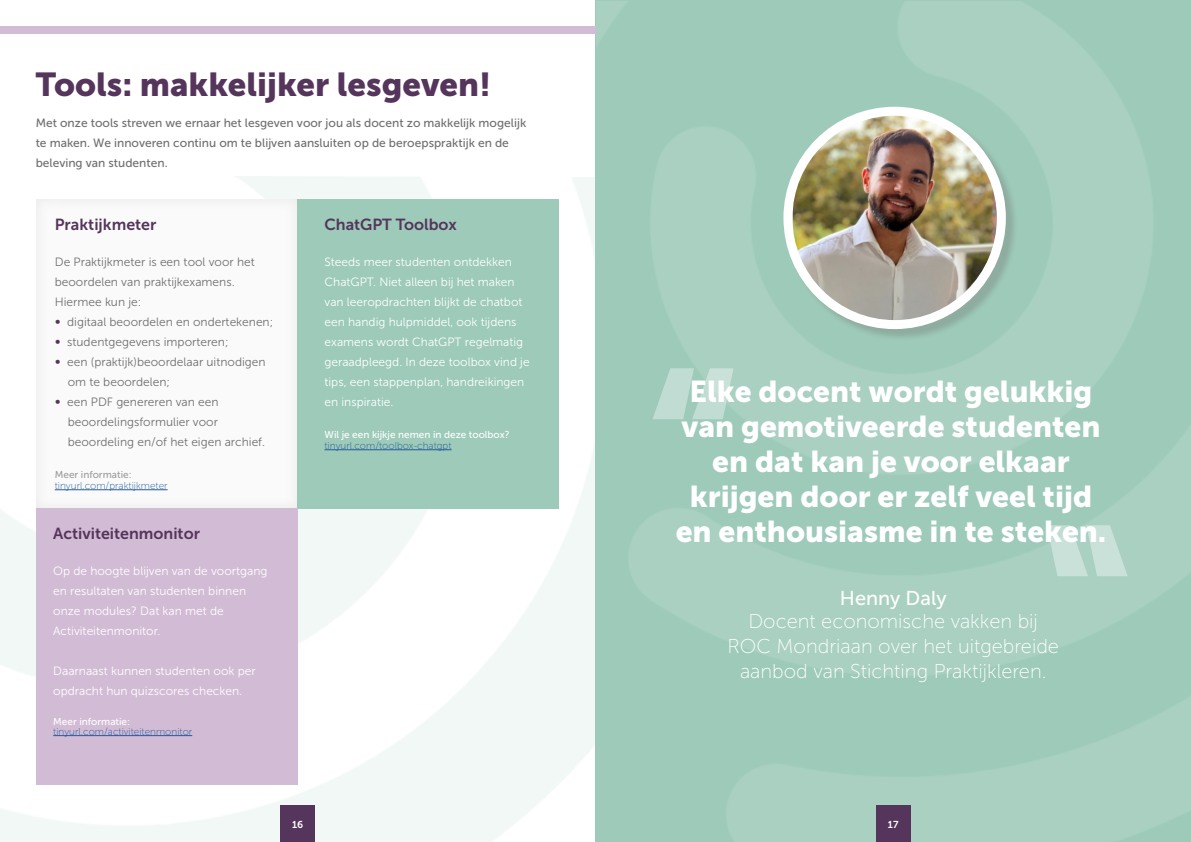
<style>
.page{position:relative;width:1191px;height:842px;background:#fff}
.page>*{position:absolute;margin:0;border:0;box-sizing:border-box;transform-origin:0 0}
.t1{font:200px "Museo Sans 900";color:#fff}
.t2{font:33px "Museo Sans 900";color:#55355b}
.t3{font:30px/35px "Museo Sans 900";color:#fff;text-align:center}
.t4{font:20px/25px "Museo Sans 100";color:#fff;text-align:center}
.t5{font:20px "Museo Sans 500";color:#fff}
.t6{font:16px "Museo Sans 700";color:#55355b}
.t7{font:12px/20px "Museo Sans 300";color:#fff}
.t8{font:12px "Museo Sans 300";color:#706f6f}
.t9{font:12px/20px "Museo Sans 500";color:#706f6f}
.t10{font:10px "Museo Sans 100";color:#275b9b}
.t11{font:10px "Museo Sans 500";color:#fff}
.t12{font:10px "Museo Sans 500";color:#9d9d9c}
.t13{font:10px "Museo Sans 700";color:#fff}
.s1{color:#55355b}
</style>
<div class="page">
<img style="left:0;top:175px;width:596px;height:667px">
<img style="left:596px;top:1px;width:595px;height:841px">
<div style="left:785px;top:108px;width:233px;height:233px;background:#706f6f;opacity:.33"></div>
<img style="left:792px;top:111px;width:209px;height:212px">
<div style="left:783px;top:107px;width:222px;height:222px;border:9px solid #fff;border-radius:50%"></div>
<div style="left:27px;top:191px;width:280px;height:317px;background:#fafafb"></div>
<hr style="left:55px;top:489px;width:113px;height:1px;background:#275b9b">
<div style="left:297px;top:199px;width:262px;height:309px;background:#9dcab9"></div>
<hr style="left:324px;top:449px;width:127px;height:1px;background:#275b9b">
<div style="left:36px;top:508px;width:262px;height:276px;background:#d2bbd5"></div>
<hr style="left:53px;top:735px;width:139px;height:1px;background:#275b9b">
<div style="left:0;top:27px;width:595px;height:7px;background:#d2bbd5"></div>
<div style="left:280px;top:806px;width:34px;height:36px;background:#55355b"></div>
<div style="left:281px;top:806px;width:34px;height:36px;background:#55355b"></div>
<div style="left:876px;top:806px;width:34px;height:36px;background:#55355b"></div>
<svg style="left:1046px;top:525px;width:81px;height:51px;background:#a7cfc0"></svg>
<h2 class="t2" style="left:36px;top:65px;width:457px">Tools: makkelijker lesgeven!</h2>
<p class="t9" style="left:36px;top:112px;width:492px">Met onze tools streven we ernaar het lesgeven voor jou als docent zo makkelijk mogelijk te maken. We innoveren continu om te blijven aansluiten op de beroepspraktijk en de beleving van studenten.</p>
<h3 class="t6" style="left:55px;top:215px;width:103px">Praktijkmeter</h3>
<p class="t8" style="left:55px;top:255px;width:201px">De Praktijkmeter is een tool voor het</p>
<p class="t8" style="left:55px;top:275px;width:181px">beoordelen van praktijkexamens.</p>
<p class="t8" style="left:55px;top:295px;width:88px">Hiermee kun je:</p>
<p class="t8" style="left:55px;top:315px;width:220px"><span class="s1">∞</span> digitaal beoordelen en ondertekenen;</p>
<p class="t8" style="left:55px;top:335px;width:175px"><span class="s1">∞</span> studentgegevens importeren;</p>
<p class="t8" style="left:55px;top:355px;width:212px"><span class="s1">∞</span> een (praktijk)beoordelaar uitnodigen</p>
<p class="t8" style="left:68px;top:375px;width:104px">om te beoordelen;</p>
<p class="t8" style="left:55px;top:395px;width:165px"><span class="s1">∞</span> een PDF genereren van een</p>
<p class="t8" style="left:68px;top:415px;width:152px">beoordelingsformulier voor</p>
<p class="t8" style="left:68px;top:435px;width:199px">beoordeling en/of het eigen archief.</p>
<p class="t12" style="left:55px;top:469px;width:78px">Meer informatie:</p>
<p class="t10" style="left:55px;top:480px;width:114px">tinyurl.com/praktijkmeter</p>
<h3 class="t6" style="left:53px;top:524px;width:148px">Activiteitenmonitor</h3>
<p class="t7" style="left:53px;top:560px;width:216px">Op de hoogte blijven van de voortgang en resultaten van studenten binnen onze modules? Dat kan met de<br>Activiteitenmonitor.</p>
<p class="t7" style="left:53px;top:660px;width:204px">Daarnaast kunnen studenten ook per opdracht hun quizscores checken.</p>
<p class="t11" style="left:53px;top:716px;width:78px">Meer informatie:</p>
<p class="t10" style="left:53px;top:726px;width:140px">tinyurl.com/activiteitenmonitor</p>
<h3 class="t6" style="left:324px;top:215px;width:134px">ChatGPT Toolbox</h3>
<p class="t7" style="left:324px;top:252px;width:207px">Steeds meer studenten ontdekken ChatGPT. Niet alleen bij het maken van leeropdrachten blijkt de chatbot een handig hulpmiddel, ook tijdens examens wordt ChatGPT regelmatig geraadpleegd. In deze toolbox vind je tips, een stappenplan, handreikingen en inspiratie.</p>
<p class="t11" style="left:324px;top:429px;width:187px">Wil je een kijkje nemen in deze toolbox?</p>
<p class="t10" style="left:324px;top:440px;width:128px">tinyurl.com/toolbox-chatgpt</p>
<h1 class="t1" style="left:646px;top:331px;width:93px">“</h1>
<h3 class="t3" style="left:675px;top:374px;width:432px">Elke docent wordt gelukkig van gemotiveerde studenten en dat kan je voor elkaar krijgen door er zelf veel tijd en enthousiasme in te steken.</h3>
<h3 class="t5" style="left:840px;top:587px;width:108px">Henny Daly</h3>
<h3 class="t4" style="left:727px;top:609px;width:333px">Docent economische vakken bij<br>ROC Mondriaan over het uitgebreide aanbod van Stichting Praktijkleren.</h3>
<p class="t13" style="left:292px;top:819px;width:13px">16</p>
<p class="t13" style="left:888px;top:819px;width:12px">17</p>
<p class="t13" style="left:295px;top:819px;width:7px">1</p>
</div>
